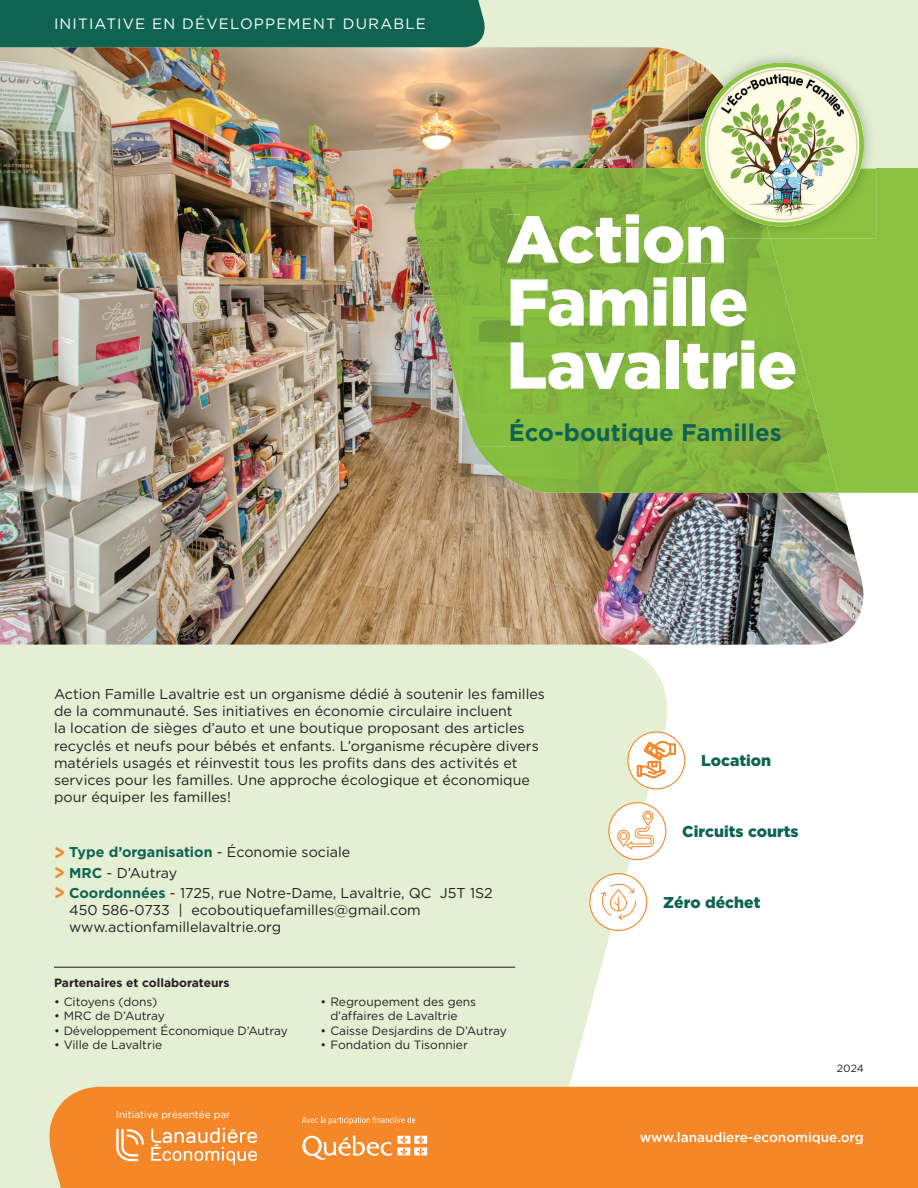
<style>
.page{position:relative;width:918px;height:1188px;background:#fff}
.page>*{position:absolute;margin:0;border:0;box-sizing:border-box;transform-origin:0 0}
.t1{font:900 66px/63px "Gotham HTF";letter-spacing:-.005em;color:#fff}
.t2{font:700 24px "Gotham HTF";color:#0e6451}
.t3{font:900 15.75px "Gotham HTF";color:#0e6451}
.t4{font:15px "Gotham HTF";letter-spacing:.08em;color:#fff}
.t5{font:14.25px/17.1px "Gotham HTF";color:#231f20}
.t6{font:500 13.5px "Gotham HTF";color:#fff}
.t7{font:12px/14.4px "Gotham HTF";color:#231f20}
.t8{font:700 12px "Gotham HTF";color:#231f20}
.t9{font:10.5px "Gotham HTF";color:#231f20}
.t10{font:10.05px "Gotham HTF";color:#fff}
.s1{font-family:"Gotham Rounded";font-weight:700;font-size:21px;color:#f58728}
.s2{font-weight:700;color:#0e6451}
</style>
<div class="page">
<div style="left:0;top:645px;width:677px;height:543px;background:#e4efd4"></div>
<div style="left:0;top:0;width:918px;height:169px;background:#e4efd4"></div>
<img style="left:0;top:47px;width:863px;height:598px">
<div style="left:785px;top:170px;width:133px;height:323px;background:#8ac23f"></div>
<hr style="left:876px;top:169px;width:42px;height:1px;background:#88c13f">
<img style="left:414px;top:169px;width:106px;height:92px">
<img style="left:520px;top:169px;width:168px;height:45px">
<img style="left:679px;top:239px;width:106px;height:254px">
<img style="left:423px;top:261px;width:97px;height:93px">
<img style="left:520px;top:263px;width:106px;height:91px">
<img style="left:626px;top:263px;width:53px;height:230px">
<img style="left:785px;top:294px;width:53px;height:199px">
<img style="left:448px;top:354px;width:178px;height:93px">
<img style="left:476px;top:446px;width:150px;height:47px">
<img style="left:507px;top:214px;width:217px;height:49px">
<div style="left:0;top:0;width:485px;height:47px;background:#0e6451"></div>
<img style="left:688px;top:51px;width:188px;height:118px">
<img style="left:688px;top:57px;width:64px;height:112px">
<img style="left:770px;top:169px;width:106px;height:70px">
<img style="left:688px;top:169px;width:82px;height:70px">
<img style="left:688px;top:214px;width:36px;height:25px">
<img style="left:700px;top:63px;width:164px;height:164px;border-radius:82px">
<hr style="left:54px;top:967px;width:461px;height:1px;background:#231f20">
<div style="left:42px;top:1087px;width:876px;height:101px;background:#f58728"></div>
<svg style="left:116px;top:1129px;width:28px;height:32px"></svg>
<svg style="left:151px;top:1127px;width:106px;height:38px;background:#f7a35a"></svg>
<div style="left:590px;top:874px;width:57px;height:56px;background:#fff;border-radius:50%"></div>
<svg style="left:599px;top:881px;width:38px;height:40px"></svg>
<div style="left:589px;top:873px;width:58px;height:58px;border:1px solid #f58728;border-radius:50%"></div>
<svg style="left:302px;top:1117px;width:113px;height:8px"></svg>
<svg style="left:302px;top:1135px;width:125px;height:25px"></svg>
<div style="left:609px;top:803px;width:57px;height:57px;background:#fff;border-radius:50%"></div>
<svg style="left:617px;top:811px;width:37px;height:38px"></svg>
<div style="left:608px;top:802px;width:58px;height:58px;border:1px solid #f58728;border-radius:50%"></div>
<div style="left:628px;top:732px;width:57px;height:57px;background:#fff;border-radius:50%"></div>
<div style="left:637px;top:765px;width:5px;height:11px;border:1px solid #f58728"></div>
<svg style="left:638px;top:741px;width:38px;height:37px"></svg>
<div style="left:627px;top:731px;width:58px;height:58px;border:1px solid #f58728;border-radius:50%"></div>
<p class="t4" style="left:54px;top:15px;width:373px">INITIATIVE EN DÉVELOPPEMENT DURABLE</p>
<h1 class="t1" style="left:507px;top:206px;width:292px">Action<br>Famille<br>Lavaltrie</h1>
<h2 class="t2" style="left:509px;top:418px;width:275px">Éco-boutique Familles</h2>
<p class="t5" style="left:54px;top:685px;width:492px">Action Famille Lavaltrie est un organisme dédié à soutenir les familles de la communauté. Ses initiatives en économie circulaire incluent<br>la location de sièges d’auto et une boutique proposant des articles recyclés et neufs pour bébés et enfants. L’organisme récupère divers matériels usagés et réinvestit tous les profits dans des activités et services pour les familles. Une approche écologique et économique pour équiper les familles!</p>
<p class="t5" style="left:54px;top:842px;width:440px;line-height:20.2px"><span class="s1">&gt;</span> <span class="s2">Type d’organisation</span> - Économie sociale<br><span class="s1">&gt;</span> <span class="s2">MRC</span> - D’Autray<br><span class="s1">&gt;</span> <span class="s2">Coordonnées</span> - 1725, rue Notre-Dame, Lavaltrie, QC J5T 1S2</p>
<p class="t5" style="left:69px;top:901px;width:353px">450 586-0733 | ecoboutiquefamilles@gmail.com www.actionfamillelavaltrie.org</p>
<p class="t8" style="left:54px;top:976px;width:177px">Partenaires et collaborateurs</p>
<p class="t7" style="left:54px;top:994px;width:105px">• Citoyens (dons)</p>
<p class="t7" style="left:54px;top:1009px;width:113px">• MRC de D’Autray</p>
<p class="t7" style="left:54px;top:1023px;width:235px">• Développement Économique D’Autray</p>
<p class="t7" style="left:54px;top:1038px;width:110px">• Ville de Lavaltrie</p>
<p class="t10" style="left:116px;top:1109px;width:116px">Initiative présentée par</p>
<p class="t7" style="left:330px;top:994px;width:147px;text-indent:-10px">• Regroupement des gens d’affaires de Lavaltrie</p>
<p class="t7" style="left:321px;top:1023px;width:188px">• Caisse Desjardins de D’Autray</p>
<p class="t7" style="left:321px;top:1038px;width:149px">• Fondation du Tisonnier</p>
<p class="t3" style="left:701px;top:752px;width:72px">Location</p>
<p class="t3" style="left:682px;top:822px;width:118px">Circuits courts</p>
<p class="t3" style="left:663px;top:893px;width:99px">Zéro déchet</p>
<p class="t9" style="left:837px;top:1062px;width:29px">2024</p>
<p class="t6" style="left:640px;top:1130px;width:226px">www.lanaudiere-economique.org</p>
</div>
